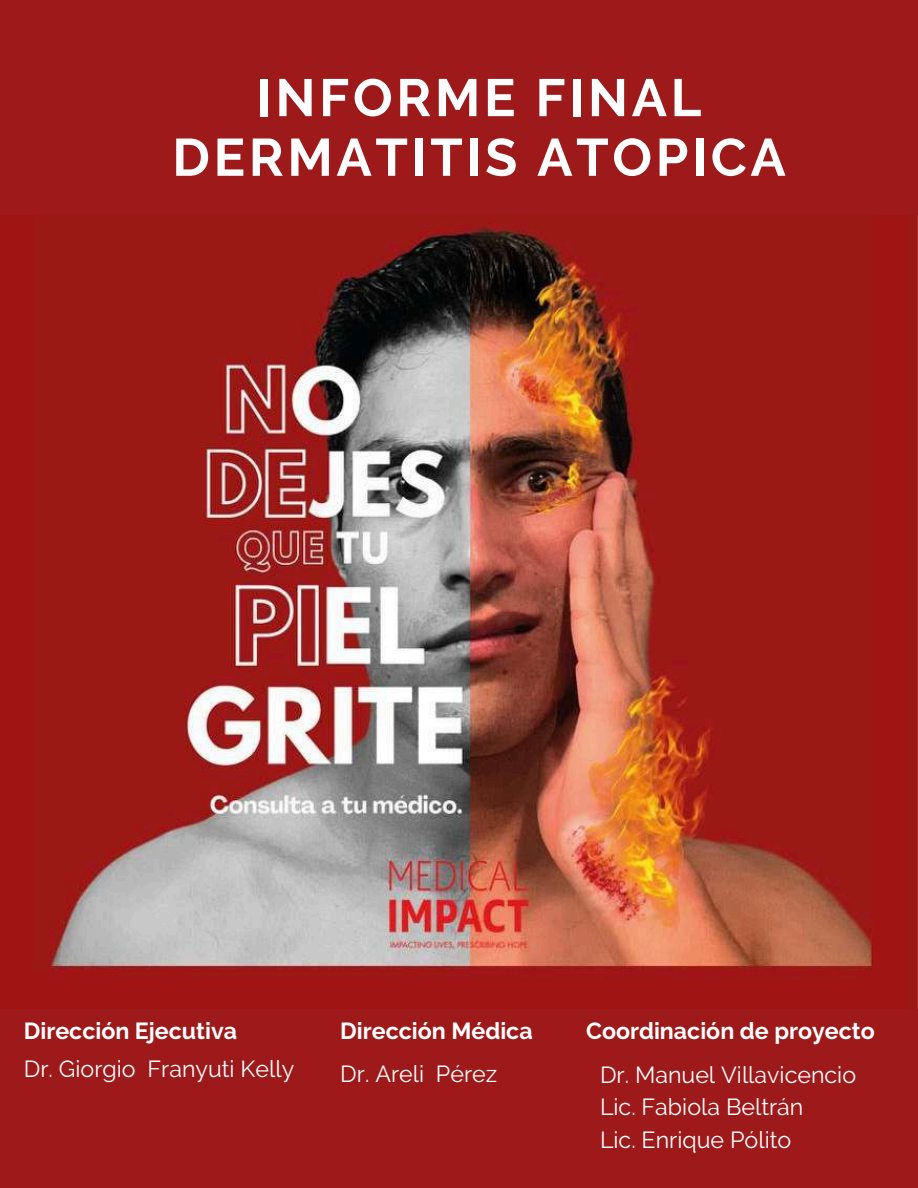
<style>
.page{position:relative;width:918px;height:1188px;background:#fff}
.page>*{position:absolute;margin:0;border:0;box-sizing:border-box;transform-origin:0 0}
.t1{font:700 52.5px/59.7px "Raleway";letter-spacing:.07em;color:#fff;text-align:center}
.t2{font:23.25px/32.4px "Raleway";color:#fff}
.t3{font:700 23.25px "Raleway";color:#fff}
</style>
<div class="page">
<div style="left:0;top:880px;width:918px;height:308px;background:#9e191a"></div>
<img style="left:0;top:215px;width:918px;height:794px">
<div style="left:0;top:0;width:918px;height:215px;background:#9e191a"></div>
<h1 class="t1" style="left:172px;top:68px;width:615px">INFORME FINAL<br>DERMATITIS ATOPICA</h1>
<p class="t3" style="left:24px;top:1017px;width:215px">Dirección Ejecutiva</p>
<p class="t3" style="left:340px;top:1017px;width:194px">Dirección Médica</p>
<p class="t3" style="left:586px;top:1017px;width:290px">Coordinación de proyecto</p>
<p class="t2" style="left:24px;top:1053px;width:272px">Dr. Giorgio Franyuti Kelly</p>
<p class="t2" style="left:340px;top:1058px;width:158px">Dr. Areli Pérez</p>
<p class="t2" style="left:600px;top:1058px;width:258px">Dr. Manuel Villavicencio<br>Lic. Fabiola Beltrán<br>Lic. Enrique Pólito</p>
</div>
